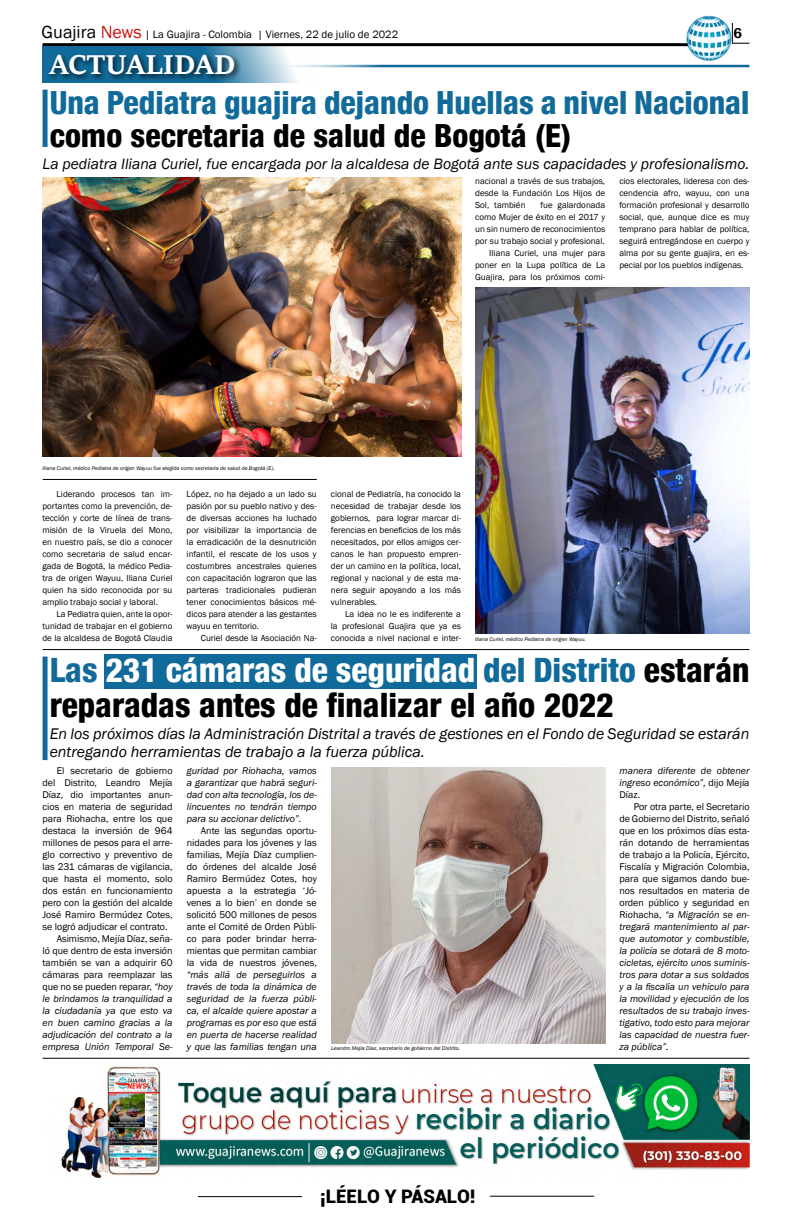
<style>
.page{position:relative;width:792px;height:1224px;background:#fff}
.page>*{position:absolute;margin:0;border:0;box-sizing:border-box;transform-origin:0 0}
.t1{font:800 condensed 33.6px/35.1px "Helvetica 87";color:#000}
.t2{font:800 condensed 31.9px "Helvetica 87";color:#116b9a}
.t3{font:800 condensed 31.9px "Helvetica 87";color:#000}
.t4{font:700 30px "Sitka Subheading";color:#fff}
.t5{font:900 18.7px "Roboto";color:#000}
.t6{font:italic 15.8px/17.8px "Franklin Gothic";color:#000}
.t7{font:italic 15.5px "Franklin Gothic";color:#000}
.t8{font:600 14.7px "Franklin Gothic";color:#000}
.t9{font:11px "Franklin Gothic";color:#000}
.t10{font:italic 10px/12px "Franklin Gothic";color:#000;text-align:justify}
.t11{font:10px/12px "Franklin Gothic";color:#000;text-align:justify}
.t12{font:9px/12px "Franklin Gothic";color:#000;text-align:justify}
.t13{font:italic 5.6px "Franklin Gothic";color:#000}
.s1{font-size:18px}
.s2{font-size:18px;color:#c91311}
.s3{color:#116b9a}
.s4{color:#fff}
.s5{font-style:italic}
.s6{font-style:normal}
</style>
<div class="page">
<hr style="left:198px;top:1196px;width:104px;height:1px;background:#000">
<hr style="left:490px;top:1196px;width:104px;height:1px;background:#000">
<hr style="left:43px;top:43px;width:652px;height:3px;background:#000">
<img style="left:685px;top:15px;width:47px;height:46px">
<svg style="left:732px;top:23px;width:17px;height:21px"></svg>
<svg style="left:43px;top:46px;width:274px;height:37px"></svg>
<div style="left:104px;top:655px;width:373px;height:34px;background:#116b9a"></div>
<div style="left:46px;top:52px;width:196px;height:30px;background:#000;opacity:.75"></div>
<hr style="left:268px;top:65px;width:481px;height:3px;background:#116b9a">
<hr style="left:43px;top:1058px;width:706px;height:1px;background:#000">
<hr style="left:43px;top:649px;width:707px;height:1px;background:#000">
<img style="left:61px;top:1065px;width:688px;height:113px">
<svg style="left:615px;top:1083px;width:28px;height:30px"></svg>
<div style="left:43px;top:90px;width:5px;height:57px;background:#116b9a"></div>
<div style="left:43px;top:657px;width:5px;height:103px;background:#116b9a"></div>
<img style="left:475px;top:287px;width:275px;height:346px">
<img style="left:331px;top:767px;width:274px;height:276px">
<hr style="left:43px;top:479px;width:274px;height:1px;background:#000">
<img style="left:42px;top:177px;width:419px;height:279px">
<p class="t9" style="left:42px;top:28px;width:358px"><span class="s1">Guajira</span> <span class="s2">News</span> | La Guajira - Colombia | Viernes, 22 de julio de 2022</p>
<h3 class="t8" style="left:733px;top:24px;width:10px">6</h3>
<h3 class="t4" style="left:49px;top:42px;width:187px">ACTUALIDAD</h3>
<h2 class="t2" style="left:50px;top:82px;width:701px">Una Pediatra guajira dejando Huellas a nivel Nacional</h2>
<h2 class="t3" style="left:50px;top:116px;width:523px">como secretaria de salud de Bogotá (E)</h2>
<h3 class="t7" style="left:42px;top:154px;width:708px">La pediatra Iliana Curiel, fue encargada por la alcaldesa de Bogotá ante sus capacidades y profesionalismo.</h3>
<p class="t12" style="left:475px;top:176px;width:132px">nacional a través de sus trabajos, desde la Fundación Los Hijos de Sol, también</p>
<p class="t12" style="left:475px;top:200px;width:132px;text-align:right">fue galardonada<br>como Mujer de éxito en el 2017 y un sin numero de reconocimientos por su trabajo social y profesional.<br>Iliana Curiel, una mujer para poner en la Lupa política de La<br>Guajira, para los próximos comi-</p>
<p class="t12" style="left:619px;top:175px;width:132px">cios electorales, lideresa con des&shy;cendencia afro, wayuu, con una formación profesional y desarrollo social, que, aunque dice es muy temprano para hablar de política, seguirá entregándose en cuerpo y alma por su gente guajira, en es&shy;pecial por los pueblos indígenas.</p>
<p class="t13" style="left:43px;top:465px;width:234px">Iliana Curiel, médico Pediatra de origen Wayuu fue elegida como secretaria de salud de Bogotá (E).</p>
<p class="t12" style="left:42px;top:488px;width:132px;text-indent:14px">Liderando procesos tan im&shy;portantes como la prevención, de&shy;tección y corte de línea de trans&shy;misión de la Viruela del Mono, en nuestro país, se dio a conocer como secretaria de salud encar&shy;gada de Bogotá, la médico Pedia&shy;tra de origen Wayuu, Iliana Curiel quien ha sido reconocida por su amplio trabajo social y laboral.</p>
<p class="t12" style="left:42px;top:608px;width:132px;text-indent:14px">La Pediatra quien, ante la opor&shy;tunidad de trabajar en el gobierno de la alcaldesa de Bogotá Claudia</p>
<p class="t12" style="left:187px;top:488px;width:132px">López, no ha dejado a un lado su pasión por su pueblo nativo y des&shy;de diversas acciones ha luchado por visibilizar la importancia de la erradicación de la desnutrición infantil, el rescate de los usos y costumbres ancestrales quienes con capacitación lograron que las parteras tradicionales pudieran tener conocimientos básicos mé&shy;dicos para atender a las gestantes wayuu en territorio.</p>
<p class="t12" style="left:201px;top:632px;width:117px">Curiel desde la Asociación Na-</p>
<p class="t12" style="left:331px;top:488px;width:132px">cional de Pediatría, ha conocido la necesidad de trabajar desde los gobiernos, para lograr marcar di&shy;ferencias en beneficios de los más necesitados, por ellos amigos cer&shy;canos le han propuesto empren&shy;der un camino en la política, local, regional y nacional y de esta ma&shy;nera seguir apoyando a los más vulnerables.</p>
<p class="t12" style="left:331px;top:608px;width:132px;text-indent:14px">La idea no le es indiferente a la profesional Guajira que ya es conocida a nivel nacional e inter-</p>
<p class="t13" style="left:475px;top:636px;width:112px">Iliana Curiel, médico Pediatra de origen Wayuu.</p>
<h1 class="t1" style="left:50px;top:652px;width:701px"><span class="s3">Las</span> <span class="s4">231 cámaras de seguridad</span> <span class="s3">del Distrito</span> estarán reparadas antes de finalizar el año 2022</h1>
<h3 class="t6" style="left:50px;top:725px;width:701px">En los próximos días la Administración Distrital a través de gestiones en el Fondo de Seguridad se estarán entregando herramientas de trabajo a la fuerza pública.</h3>
<p class="t11" style="left:57px;top:765px;width:117px">El secretario de gobierno</p>
<p class="t11" style="left:43px;top:777px;width:132px">del Distrito, Leandro Mejía</p>
<p class="t11" style="left:43px;top:789px;width:132px">Díaz, dio importantes anun-</p>
<p class="t11" style="left:43px;top:801px;width:132px">cios en materia de seguridad</p>
<p class="t11" style="left:43px;top:813px;width:132px">para Riohacha, entre los que</p>
<p class="t11" style="left:43px;top:825px;width:132px">destaca la inversión de 964</p>
<p class="t11" style="left:43px;top:837px;width:132px">millones de pesos para el arre-</p>
<p class="t11" style="left:43px;top:849px;width:132px">glo correctivo y preventivo de</p>
<p class="t11" style="left:43px;top:861px;width:132px">las 231 cámaras de vigilancia,</p>
<p class="t11" style="left:43px;top:873px;width:132px">que hasta el momento, solo</p>
<p class="t11" style="left:43px;top:885px;width:132px">dos están en funcionamiento</p>
<p class="t11" style="left:43px;top:897px;width:132px">pero con la gestión del alcalde</p>
<p class="t11" style="left:43px;top:909px;width:132px">José Ramiro Bermúdez Cotes,</p>
<p class="t11" style="left:43px;top:921px;width:127px">se logró adjudicar el contrato.</p>
<p class="t11" style="left:57px;top:933px;width:117px">Asimismo, Mejía Díaz, seña-</p>
<p class="t11" style="left:43px;top:945px;width:132px">ló que dentro de esta inversión</p>
<p class="t11" style="left:43px;top:957px;width:132px">también se van a adquirir 60</p>
<p class="t11" style="left:43px;top:969px;width:132px">cámaras para reemplazar las</p>
<p class="t11" style="left:43px;top:981px;width:132px">que no se pueden reparar, <span class="s5">“hoy</span></p>
<p class="t10" style="left:43px;top:993px;width:132px">le brindamos la tranquilidad a</p>
<p class="t10" style="left:43px;top:1005px;width:132px">la ciudadanía ya que esto va</p>
<p class="t10" style="left:43px;top:1017px;width:132px">en buen camino gracias a la</p>
<p class="t10" style="left:43px;top:1029px;width:132px">adjudicación del contrato a la</p>
<p class="t10" style="left:43px;top:1041px;width:132px">empresa Unión Temporal Se-</p>
<p class="t10" style="left:187px;top:765px;width:132px">guridad por Riohacha, vamos a garantizar que habrá seguri&shy;dad con alta tecnología, los de&shy;lincuentes no tendrán tiempo para su accionar delictivo”.</p>
<p class="t11" style="left:187px;top:825px;width:132px;text-indent:14px">Ante las segundas oportu&shy;nidades para los jóvenes y las familias, Mejía Díaz cumplien&shy;do órdenes del alcalde José Ramiro Bermúdez Cotes, hoy apuesta a la estrategia ‘Jó&shy;venes a lo bien’ en donde se solicitó 500 millones de pesos ante el Comité de Orden Públi&shy;co para poder brindar herra&shy;mientas que permitan cambiar la vida de nuestros jóvenes,</p>
<p class="t10" style="left:187px;top:969px;width:132px">“más allá de perseguirlos a través de toda la dinámica de seguridad de la fuerza públi&shy;ca, el alcalde quiere apostar a programas es por eso que está en puerta de hacerse realidad y que las familias tengan una</p>
<p class="t13" style="left:331px;top:1044px;width:131px">Leandro Mejía Díaz, secretario de gobierno del Distrito.</p>
<h3 class="t5" style="left:320px;top:1183px;width:157px">¡LÉELO Y PÁSALO!</h3>
<p class="t10" style="left:620px;top:765px;width:132px">manera diferente de obtener ingreso económico”, <span class="s6">dijo Mejía Díaz.</span></p>
<p class="t10" style="left:620px;top:801px;width:132px;text-indent:14px"><span class="s6">Por otra parte, el Secretario de Gobierno del Distrito, señaló que en los próximos días esta&shy;rán dotando de herramientas de trabajo a la Policía, Ejército, Fiscalía y Migración Colombia, para que sigamos dando bue&shy;nos resultados en materia de orden público y seguridad en Riohacha,</span> “a Migración se en&shy;tregará mantenimiento al par&shy;que automotor y combustible, la policía se dotará de 8 moto&shy;cicletas, ejército unos suminis&shy;tros para dotar a sus soldados y a la fiscalía un vehículo para la movilidad y ejecución de los resultados de su trabajo inves&shy;tigativo, todo esto para mejorar las capacidad de nuestra fuer&shy;za pública”.</p>
</div>
